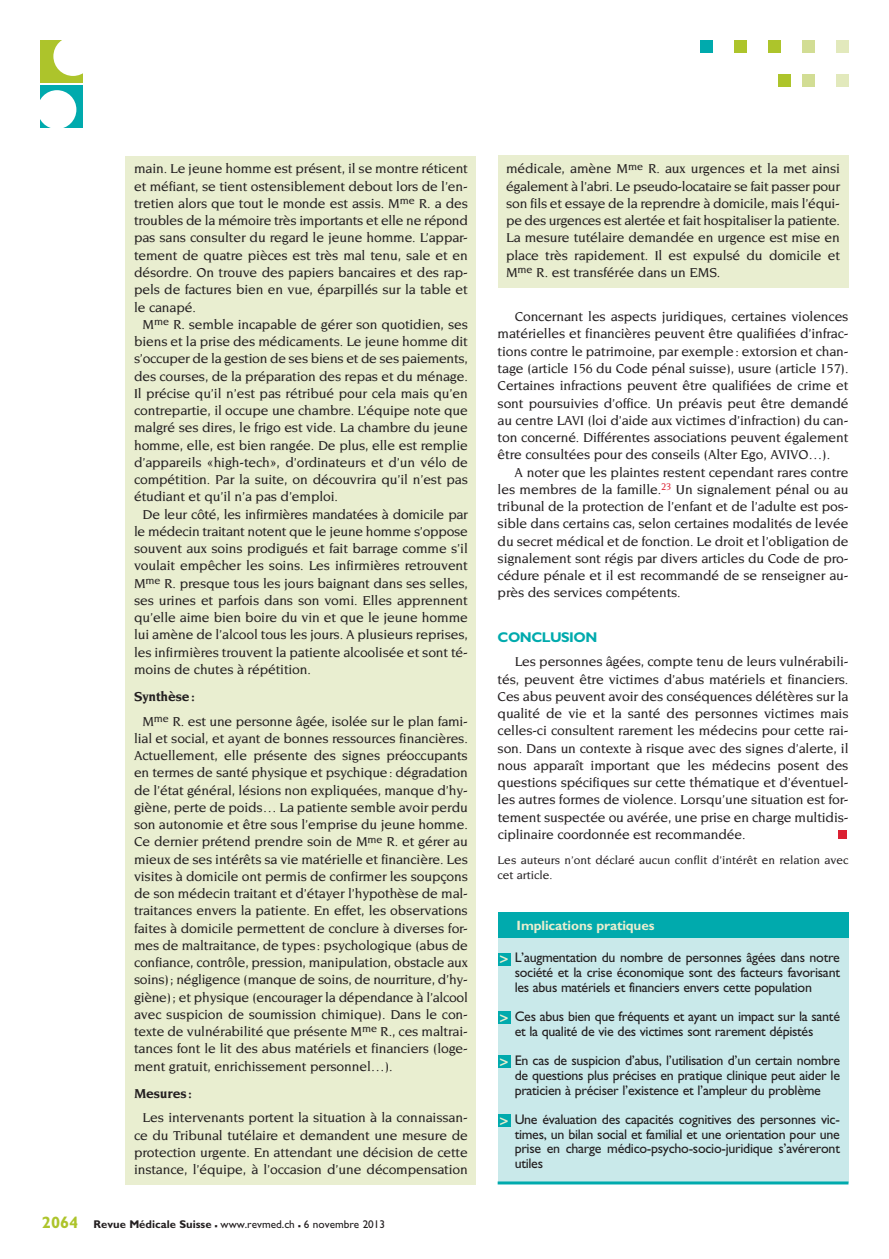
<style>
.page{position:relative;width:889px;height:1259px;background:#fff}
.page>*{position:absolute;margin:0;border:0;box-sizing:border-box;transform-origin:0 0}
.t1{font:700 14.1px "Gill Sans";letter-spacing:-.035em;color:#00aaad}
.t2{font:500 13.95px/17.2px "Novarese";letter-spacing:-.01em;color:#231f20;text-align:justify}
.t3{font:13.95px/14.7px "Gill Sans";letter-spacing:-.02em;color:#231f20;text-align:justify}
.t4{font:700 13.95px "Novarese";letter-spacing:-.01em;color:#231f20}
.t5{font:700 13.5px "Gill Sans";letter-spacing:-.01em;color:#e9eed0}
.t6{font:500 12px/15px "Novarese";color:#231f20}
.t7{font:11.25px "Gill Sans";color:#231f20}
.s1{font-weight:700}
.s2{font-weight:700;font-size:16.5px;color:#adc42b}
.s3{font-weight:700;font-size:16.5px}
.s4{font-family:"Insignia";font-size:15px;color:#e9eed0}
</style>
<div class="page">
<div style="left:126px;top:156px;width:350px;height:1028px;background:#e9eed0"></div>
<div style="left:836px;top:40px;width:12px;height:13px;background:#e2e9bc"></div>
<div style="left:802px;top:40px;width:12px;height:13px;background:#d2dd94"></div>
<div style="left:768px;top:40px;width:12px;height:13px;background:#adc42b"></div>
<div style="left:734px;top:40px;width:12px;height:13px;background:#adc42b"></div>
<div style="left:700px;top:40px;width:12px;height:13px;background:#00aaad"></div>
<div style="left:836px;top:75px;width:12px;height:12px;background:#e2e9bc"></div>
<div style="left:802px;top:75px;width:12px;height:12px;background:#d2dd94"></div>
<div style="left:778px;top:75px;width:13px;height:12px;background:#adc42b"></div>
<div style="left:40px;top:40px;width:43px;height:43px;background:#adc42b"></div>
<div style="left:53px;top:37px;width:40px;height:39px;background:#fff;border-radius:50%"></div>
<div style="left:40px;top:85px;width:43px;height:43px;background:#00aaad"></div>
<div style="left:38px;top:90px;width:38px;height:39px;background:#fff;border-radius:50%"></div>
<div style="left:498px;top:938px;width:350px;height:245px;background:#c9e9ea"></div>
<div style="left:498px;top:912px;width:350px;height:26px;background:#00aaad"></div>
<hr style="left:498px;top:1181px;width:350px;height:3px;background:#00aaad">
<div style="left:498px;top:953px;width:12px;height:12px;background:#00aaad"></div>
<div style="left:498px;top:1011px;width:12px;height:13px;background:#00aaad"></div>
<div style="left:498px;top:1055px;width:12px;height:13px;background:#00aaad"></div>
<div style="left:498px;top:1114px;width:12px;height:13px;background:#00aaad"></div>
<div style="left:498px;top:155px;width:350px;height:133px;background:#e9eed0"></div>
<div style="left:838px;top:830px;width:9px;height:9px;background:#db2032"></div>
<p class="t2" style="left:134px;top:160px;width:335px">main. Le jeune homme est présent, il se montre réticent et méfiant, se tient ostensiblement debout lors de l’en&shy;tretien alors que tout le monde est assis. M<sup>me</sup> R. a des troubles de la mémoire très importants et elle ne répond pas sans consulter du regard le jeune homme. L’appar&shy;tement de quatre pièces est très mal tenu, sale et en désordre. On trouve des papiers bancaires et des rap&shy;pels de factures bien en vue, éparpillés sur la table et le canapé.</p>
<p class="t2" style="left:134px;top:315px;width:335px;text-indent:9px">M<sup>me</sup> R. semble incapable de gérer son quotidien, ses biens et la prise des médicaments. Le jeune homme dit s’occuper de la gestion de ses biens et de ses paiements, des courses, de la préparation des repas et du ménage.<br>Il précise qu’il n’est pas rétribué pour cela mais qu’en contrepartie, il occupe une chambre. L’équipe note que malgré ses dires, le frigo est vide. La chambre du jeune homme, elle, est bien rangée. De plus, elle est remplie d’appareils «high-tech», d’ordinateurs et d’un vélo de compétition. Par la suite, on découvrira qu’il n’est pas étudiant et qu’il n’a pas d’emploi.</p>
<p class="t2" style="left:134px;top:505px;width:335px;text-indent:9px">De leur côté, les infirmières mandatées à domicile par le médecin traitant notent que le jeune homme s’oppose souvent aux soins prodigués et fait barrage comme s’il voulait empêcher les soins. Les infirmières retrouvent M<sup>me</sup> R. presque tous les jours baignant dans ses selles, ses urines et parfois dans son vomi. Elles apprennent qu’elle aime bien boire du vin et que le jeune homme lui amène de l’alcool tous les jours. A plusieurs reprises, les infirmières trouvent la patiente alcoolisée et sont té&shy;moins de chutes à répétition.</p>
<p class="t2" style="left:143px;top:684px;width:326px;line-height:24.8px;text-indent:-9px"><span class="s1">Synthèse:<br></span>M<sup>me</sup> R. est une personne âgée, isolée sur le plan fami-</p>
<p class="t2" style="left:134px;top:729px;width:335px">lial et social, et ayant de bonnes ressources financières.<br>Actuellement, elle présente des signes préoccupants en termes de santé physique et psychique: dégradation de l’état général, lésions non expliquées, manque d’hy&shy;giène, perte de poids… La patiente semble avoir perdu son autonomie et être sous l’emprise du jeune homme.<br>Ce dernier prétend prendre soin de M<sup>me</sup> R. et gérer au mieux de ses intérêts sa vie matérielle et financière. Les visites à domicile ont permis de confirmer les soupçons de son médecin traitant et d’étayer l’hypothèse de mal&shy;traitances envers la patiente. En effet, les observations faites à domicile permettent de conclure à diverses for&shy;mes de maltraitance, de types: psychologique (abus de confiance, contrôle, pression, manipulation, obstacle aux soins); négligence (manque de soins, de nourriture, d’hy&shy;giène); et physique (encourager la dépendance à l’alcool avec suspicion de soumission chimique). Dans le con&shy;texte de vulnérabilité que présente M<sup>me</sup> R., ces maltrai&shy;tances font le lit des abus matériels et financiers (loge&shy;ment gratuit, enrichissement personnel…).</p>
<p class="t4" style="left:134px;top:1085px;width:59px">Mesures:</p>
<p class="t2" style="left:134px;top:1109px;width:335px;text-align:center">Les intervenants portent la situation à la connaissan-- ce du Tribunal tutélaire et demandent une mesure de protection urgente. En attendant une décision de cette instance, l’équipe, à l’occasion d’une décompensation</p>
<p class="t7" style="left:42px;top:1218px;width:345px"><span class="s2">2064</span> <span class="s1">Revue Médicale Suisse</span> <span class="s3">–</span> www.revmed.ch <span class="s3">–</span> 6 novembre 2013</p>
<p class="t2" style="left:506px;top:160px;width:335px">médicale, amène M<sup>me</sup> R. aux urgences et la met ainsi également à l’abri. Le pseudo-locataire se fait passer pour son fils et essaye de la reprendre à domicile, mais l’équi&shy;pe des urgences est alertée et fait hospitaliser la patiente.<br>La mesure tutélaire demandée en urgence est mise en place très rapidement. Il est expulsé du domicile et M<sup>me</sup> R. est transférée dans un EMS.</p>
<p class="t2" style="left:498px;top:308px;width:352px;text-indent:17px">Concernant les aspects juridiques, certaines violences matérielles et financières peuvent être qualifiées d’infrac&shy;tions contre le patrimoine, par exemple: extorsion et chan&shy;tage (article 156 du Code pénal suisse), usure (article 157).<br>Certaines infractions peuvent être qualifiées de crime et sont poursuivies d’office. Un préavis peut être demandé au centre LAVI (loi d’aide aux victimes d’infraction) du can&shy;ton concerné. Différentes associations peuvent également être consultées pour des conseils (Alter Ego, AVIVO…).</p>
<p class="t2" style="left:498px;top:463px;width:352px;text-indent:17px">A noter que les plaintes restent cependant rares contre les membres de la famille.<sup>23</sup> Un signalement pénal ou au tribunal de la protection de l’enfant et de l’adulte est pos&shy;sible dans certains cas, selon certaines modalités de levée du secret médical et de fonction. Le droit et l’obligation de signalement sont régis par divers articles du Code de pro&shy;cédure pénale et il est recommandé de se renseigner au&shy;près des services compétents.</p>
<p class="t1" style="left:498px;top:629px;width:101px">CONCLUSION</p>
<p class="t2" style="left:498px;top:653px;width:352px;text-indent:17px">Les personnes âgées, compte tenu de leurs vulnérabili&shy;tés, peuvent être victimes d’abus matériels et financiers.<br>Ces abus peuvent avoir des conséquences délétères sur la qualité de vie et la santé des personnes victimes mais celles-ci consultent rarement les médecins pour cette rai&shy;son. Dans un contexte à risque avec des signes d’alerte, il nous apparaît important que les médecins posent des questions spécifiques sur cette thématique et d’éventuel&shy;les autres formes de violence. Lorsqu’une situation est for&shy;tement suspectée ou avérée, une prise en charge multidis&shy;ciplinaire coordonnée est recommandée.</p>
<p class="t6" style="left:498px;top:853px;width:352px">Les auteurs n’ont déclaré aucun conflit d’intérêt en relation avec cet article.</p>
<p class="t5" style="left:517px;top:917px;width:139px">Implications pratiques</p>
<p class="t3" style="left:515px;top:950px;width:327px;text-indent:-15px"><span class="s4">&gt;</span> L’augmentation du nombre de personnes âgées dans notre société et la crise économique sont des facteurs favorisant les abus matériels et financiers envers cette population</p>
<p class="t3" style="left:515px;top:1009px;width:327px;text-indent:-15px"><span class="s4">&gt;</span> Ces abus bien que fréquents et ayant un impact sur la santé et la qualité de vie des victimes sont rarement dépistés</p>
<p class="t3" style="left:515px;top:1053px;width:327px;text-indent:-15px"><span class="s4">&gt;</span> En cas de suspicion d’abus, l’utilisation d’un certain nombre de questions plus précises en pratique clinique peut aider le praticien à préciser l’existence et l’ampleur du problème</p>
<p class="t3" style="left:515px;top:1112px;width:327px;text-indent:-15px"><span class="s4">&gt;</span> Une évaluation des capacités cognitives des personnes vic&shy;times, un bilan social et familial et une orientation pour une prise en charge médico-psycho-socio-juridique s’avéreront utiles</p>
</div>
